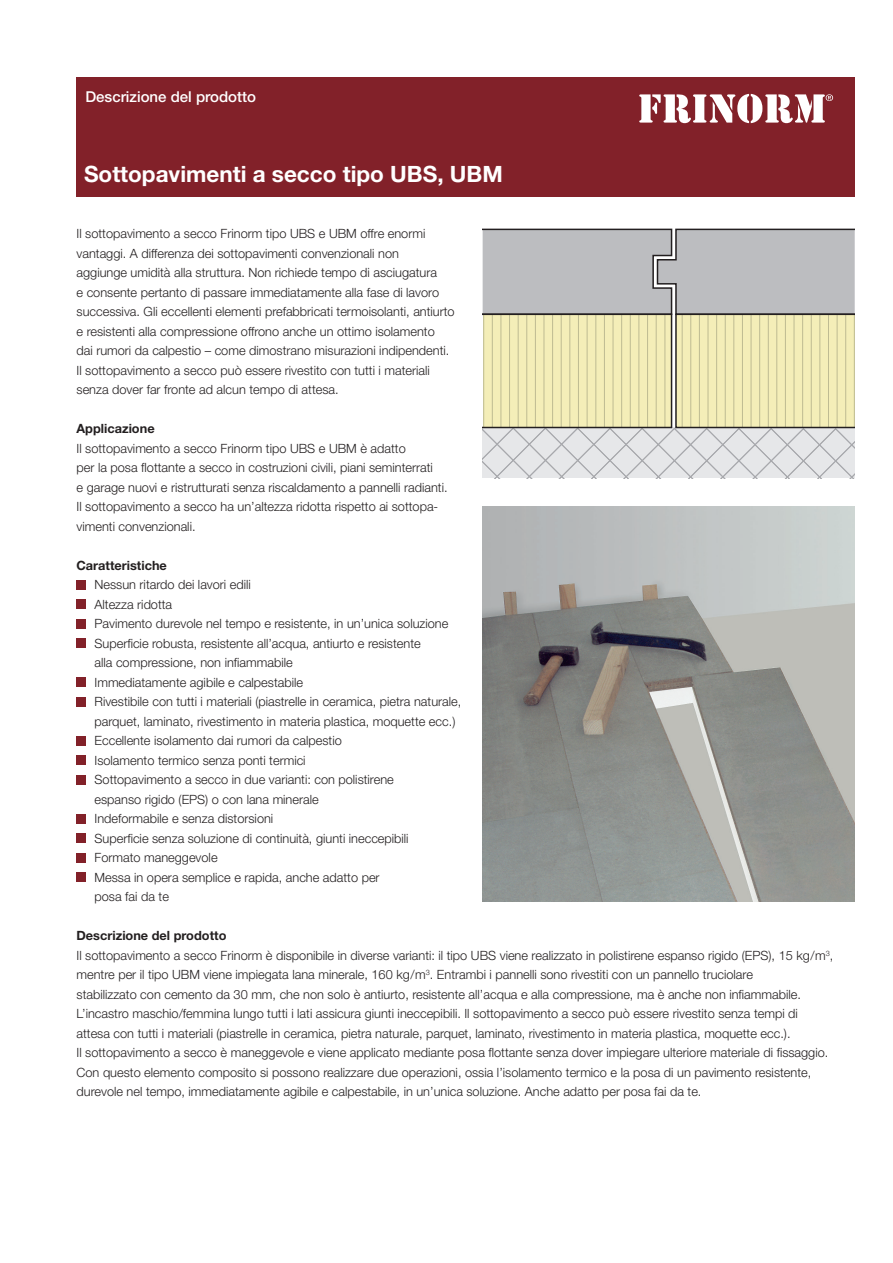
<style>
.page{position:relative;width:893px;height:1263px;background:#fff}
.page>*{position:absolute;margin:0;border:0;box-sizing:border-box;transform-origin:0 0}
.t1{font:700 22.5px "Helvetica Neue LT Pro";color:#fff}
.t2{font:500 15px "Helvetica Neue LT Pro";color:#fff}
.t3{font:300 12.75px/19.5px "Helvetica Neue LT Pro";color:#231f20}
.t4{font:700 12.75px "Helvetica Neue LT Pro";color:#231f20}
.s1{font-weight:700}
</style>
<div class="page">
<div style="left:77px;top:580px;width:9px;height:9px;background:#822129"></div>
<div style="left:77px;top:600px;width:9px;height:9px;background:#822129"></div>
<div style="left:77px;top:619px;width:9px;height:9px;background:#822129"></div>
<div style="left:77px;top:639px;width:9px;height:9px;background:#822129"></div>
<div style="left:77px;top:678px;width:9px;height:9px;background:#822129"></div>
<div style="left:77px;top:697px;width:9px;height:9px;background:#822129"></div>
<div style="left:77px;top:736px;width:9px;height:9px;background:#822129"></div>
<div style="left:77px;top:756px;width:9px;height:9px;background:#822129"></div>
<div style="left:77px;top:775px;width:9px;height:9px;background:#822129"></div>
<div style="left:77px;top:814px;width:9px;height:9px;background:#822129"></div>
<div style="left:77px;top:834px;width:9px;height:9px;background:#822129"></div>
<div style="left:77px;top:853px;width:9px;height:9px;background:#822129"></div>
<div style="left:77px;top:873px;width:9px;height:9px;background:#822129"></div>
<div style="left:77px;top:77px;width:778px;height:119px;background:#822129"></div>
<svg style="left:483px;top:228px;width:372px;height:250px;background:#d5d3bd"></svg>
<img style="left:483px;top:506px;width:372px;height:395px">
<svg style="left:639px;top:94px;width:194px;height:29px"></svg>
<p class="t2" style="left:85px;top:88px;width:172px">Descrizione del prodotto</p>
<h1 class="t1" style="left:84px;top:160px;width:420px">Sottopavimenti a secco tipo UBS, UBM</h1>
<p class="t3" style="left:77px;top:224px;width:380px">Il sottopavimento a secco Frinorm tipo UBS e UBM offre enormi vantaggi. A differenza dei sottopavimenti convenzionali non<br>aggiunge umidità alla struttura. Non richiede tempo di asciugatura<br>e consente pertanto di passare immediatamente alla fase di lavoro successiva. Gli eccellenti elementi prefabbricati termoisolanti, antiurto e resistenti alla compressione offrono anche un ottimo isolamento<br>dai rumori da calpestio – come dimostrano misurazioni indipendenti.<br>Il sottopavimento a secco può essere rivestito con tutti i materiali senza dover far fronte ad alcun tempo di attesa.</p>
<p class="t4" style="left:77px;top:421px;width:80px">Applicazione</p>
<p class="t3" style="left:77px;top:438px;width:373px">Il sottopavimento a secco Frinorm tipo UBS e UBM è adatto<br>per la posa flottante a secco in costruzioni civili, piani seminterrati<br>e garage nuovi e ristrutturati senza riscaldamento a pannelli radianti.<br>Il sottopavimento a secco ha un’altezza ridotta rispetto ai sottopa&shy;vimenti convenzionali.</p>
<p class="t4" style="left:77px;top:557px;width:92px">Caratteristiche</p>
<p class="t3" style="left:95px;top:575px;width:368px">Nessun ritardo dei lavori edili<br>Altezza ridotta<br>Pavimento durevole nel tempo e resistente, in un’unica soluzione Superficie robusta, resistente all’acqua, antiurto e resistente<br>alla compressione, non infiammabile<br>Immediatamente agibile e calpestabile<br>Rivestibile con tutti i materiali (piastrelle in ceramica, pietra naturale, parquet, laminato, rivestimento in materia plastica, moquette ecc.)<br>Eccellente isolamento dai rumori da calpestio<br>Isolamento termico senza ponti termici<br>Sottopavimento a secco in due varianti: con polistirene<br>espanso rigido (EPS) o con lana minerale<br>Indeformabile e senza distorsioni<br>Superficie senza soluzione di continuità, giunti ineccepibili<br>Formato maneggevole<br>Messa in opera semplice e rapida, anche adatto per<br>posa fai da te</p>
<p class="t3" style="left:77px;top:926px;width:758px"><span class="s1">Descrizione del prodotto<br></span>Il sottopavimento a secco Frinorm è disponibile in diverse varianti: il tipo UBS viene realizzato in polistirene espanso rigido (EPS), 15 kg/m<sup>3</sup>, mentre per il tipo UBM viene impiegata lana minerale, 160 kg/m<sup>3</sup>. Entrambi i pannelli sono rivestiti con un pannello truciolare<br>stabilizzato con cemento da 30 mm, che non solo è antiurto, resistente all’acqua e alla compressione, ma è anche non infiammabile.<br>L’incastro maschio/femmina lungo tutti i lati assicura giunti ineccepibili. Il sottopavimento a secco può essere rivestito senza tempi di attesa con tutti i materiali (piastrelle in ceramica, pietra naturale, parquet, laminato, rivestimento in materia plastica, moquette ecc.).<br>Il sottopavimento a secco è maneggevole e viene applicato mediante posa flottante senza dover impiegare ulteriore materiale di fissaggio.<br>Con questo elemento composito si possono realizzare due operazioni, ossia l’isolamento termico e la posa di un pavimento resistente, durevole nel tempo, immediatamente agibile e calpestabile, in un’unica soluzione. Anche adatto per posa fai da te.</p>
</div>
